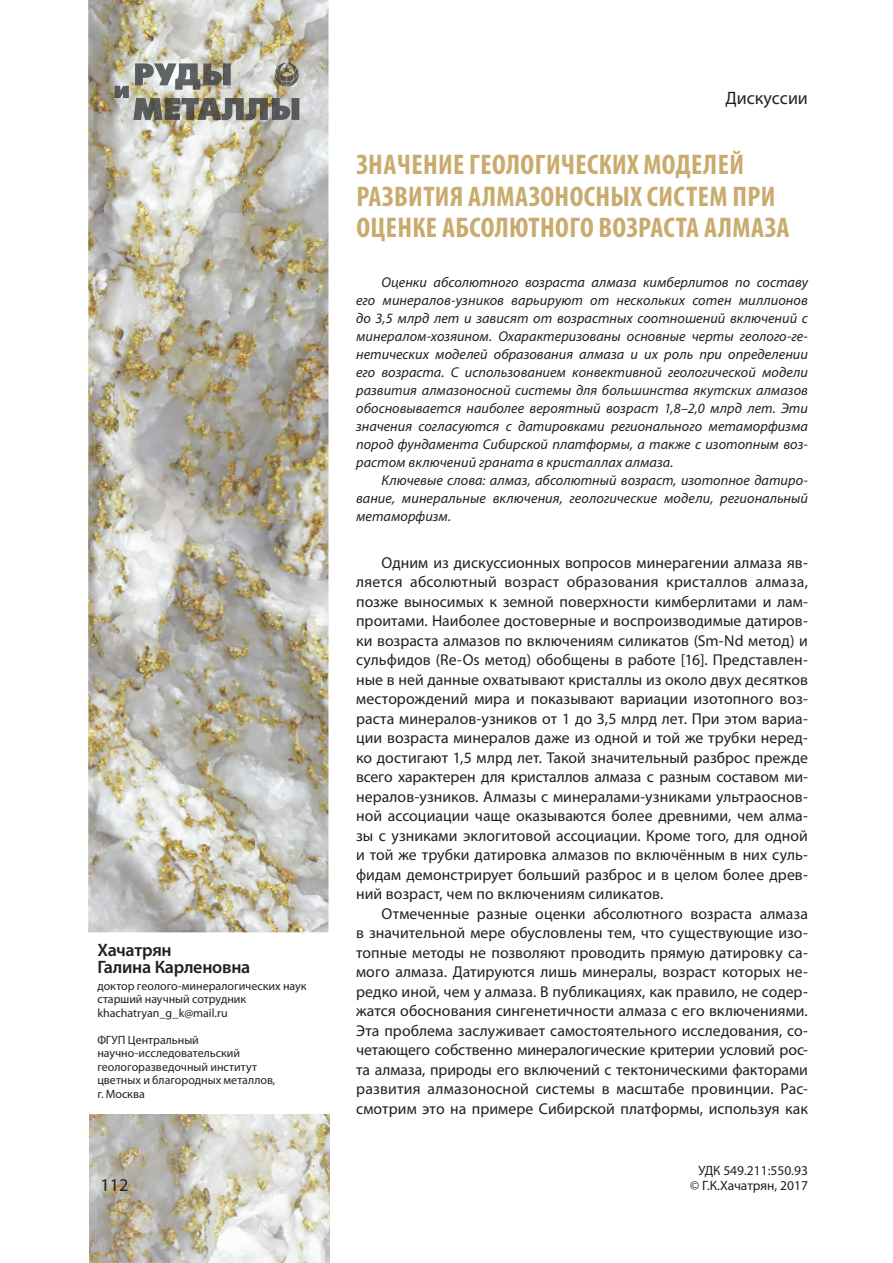
<style>
.page{position:relative;width:893px;height:1263px;background:#fff}
.page>*{position:absolute;margin:0;border:0;box-sizing:border-box;transform-origin:0 0}
.t1{font:700 condensed 28.5px/31.5px "Myriad Pro";letter-spacing:.015em;color:#c8ab6d}
.Место_работы_автора{font:600 18px/16.5px "Myriad Pro";letter-spacing:-.015em;color:#231f20}
.t2{font:18px "Myriad Pro";color:#231f20}
.Осн_т{font:15.75px/19.5px "Myriad Pro";letter-spacing:.005em;color:#231f20;text-align:justify}
.Аннотация_-_русский{font:italic 14.25px/18px "Myriad Pro";letter-spacing:.005em;color:#231f20;text-align:justify}
.t3{font:13.5px "Myriad Pro";color:#231f20}
.Место_работы_автора-2{font:12px/13.5px "Myriad Pro";color:#231f20}
</style>
<div class="page">
<img style="left:89px;top:1114px;width:241px;height:149px">
<img style="left:88px;top:0;width:240px;height:932px">
<img style="left:115px;top:63px;width:184px;height:57px">
<p class="Место_работы_автора" style="left:97px;top:942px;width:155px">Хачатрян<br>Галина Карленовна</p>
<p class="Место_работы_автора-2" style="left:97px;top:978px;width:211px">доктор геолого-минералогических наук</p>
<p class="Место_работы_автора-2" style="left:97px;top:992px;width:150px">старший научный сотрудник khachatryan_g_k@mail.ru</p>
<p class="Место_работы_автора-2" style="left:97px;top:1032px;width:180px">ФГУП Центральный научно-исследовательский геологоразведочный институт цветных и благородных металлов,</p>
<p class="Место_работы_автора-2" style="left:97px;top:1086px;width:49px">г. Москва</p>
<p class="t2" style="left:101px;top:1173px;width:29px">112</p>
<p class="t2" style="left:725px;top:87px;width:84px">Дискуссии</p>
<p class="t1" style="left:356px;top:149px;width:435px">ЗНАЧЕНИЕ ГЕОЛОГИЧЕСКИХ МОДЕЛЕЙ<br>РАЗВИТИЯ АЛМАЗОНОСНЫХ СИСТЕМ ПРИ<br>ОЦЕНКЕ АБСОЛЮТНОГО ВОЗРАСТА АЛМАЗА</p>
<p class="Аннотация_-_русский" style="left:356px;top:273px;width:453px;text-indent:26px">Оценки абсолютного возраста алмаза кимберлитов по составу его минералов-узников варьируют от нескольких сотен миллионов до 3,5 млрд лет и зависят от возрастных соотношений включений с минералом-хозяином. Охарактеризованы основные черты геолого-ге&shy;нетических моделей образования алмаза и их роль при определении его возраста. С использованием конвективной геологической модели развития алмазоносной системы для большинства якутских алмазов обосновывается наиболее вероятный возраст 1,8–2,0 млрд лет. Эти значения согласуются с датировками регионального метаморфизма пород фундамента Сибирской платформы, а также с изотопным воз&shy;растом включений граната в кристаллах алмаза.</p>
<p class="Аннотация_-_русский" style="left:356px;top:471px;width:453px;text-indent:26px">Ключевые слова: алмаз, абсолютный возраст, изотопное датиро&shy;вание, минеральные включения, геологические модели, региональный метаморфизм.</p>
<p class="Осн_т" style="left:356px;top:552px;width:453px;text-indent:26px">Одним из дискуссионных вопросов минерагении алмаза яв&shy;ляется абсолютный возраст образования кристаллов алмаза, позже выносимых к земной поверхности кимберлитами и лам&shy;проитами. Наиболее достоверные и воспроизводимые датиров&shy;ки возраста алмазов по включениям силикатов (Sm-Nd метод) и сульфидов (Re-Os метод) обобщены в работе [16]. Представлен&shy;ные в ней данные охватывают кристаллы из около двух десятков месторождений мира и показывают вариации изотопного воз&shy;раста минералов-узников от 1 до 3,5 млрд лет. При этом вариа&shy;ции возраста минералов даже из одной и той же трубки неред&shy;ко достигают 1,5 млрд лет. Такой значительный разброс прежде всего характерен для кристаллов алмаза с разным составом ми&shy;нералов-узников. Алмазы с минералами-узниками ультраоснов&shy;ной ассоциации чаще оказываются более древними, чем алма&shy;зы с узниками эклогитовой ассоциации. Кроме того, для одной и той же трубки датировка алмазов по включённым в них суль&shy;фидам демонстрирует больший разброс и в целом более древ&shy;ний возраст, чем по включениям силикатов.</p>
<p class="Осн_т" style="left:356px;top:903px;width:453px;text-indent:26px">Отмеченные разные оценки абсолютного возраста алмаза в значительной мере обусловлены тем, что существующие изо&shy;топные методы не позволяют проводить прямую датировку са&shy;мого алмаза. Датируются лишь минералы, возраст которых не&shy;редко иной, чем у алмаза. В публикациях, как правило, не содер&shy;жатся обоснования сингенетичности алмаза с его включениями.<br>Эта проблема заслуживает самостоятельного исследования, со&shy;четающего собственно минералогические критерии условий рос&shy;та алмаза, природы его включений с тектоническими факторами развития алмазоносной системы в масштабе провинции. Рас&shy;смотрим это на примере Сибирской платформы, используя как</p>
<p class="t3" style="left:698px;top:1162px;width:111px">УДК 549.211:550.93</p>
<p class="t3" style="left:690px;top:1177px;width:119px">© Г.К.Хачатрян, 2017</p>
</div>
